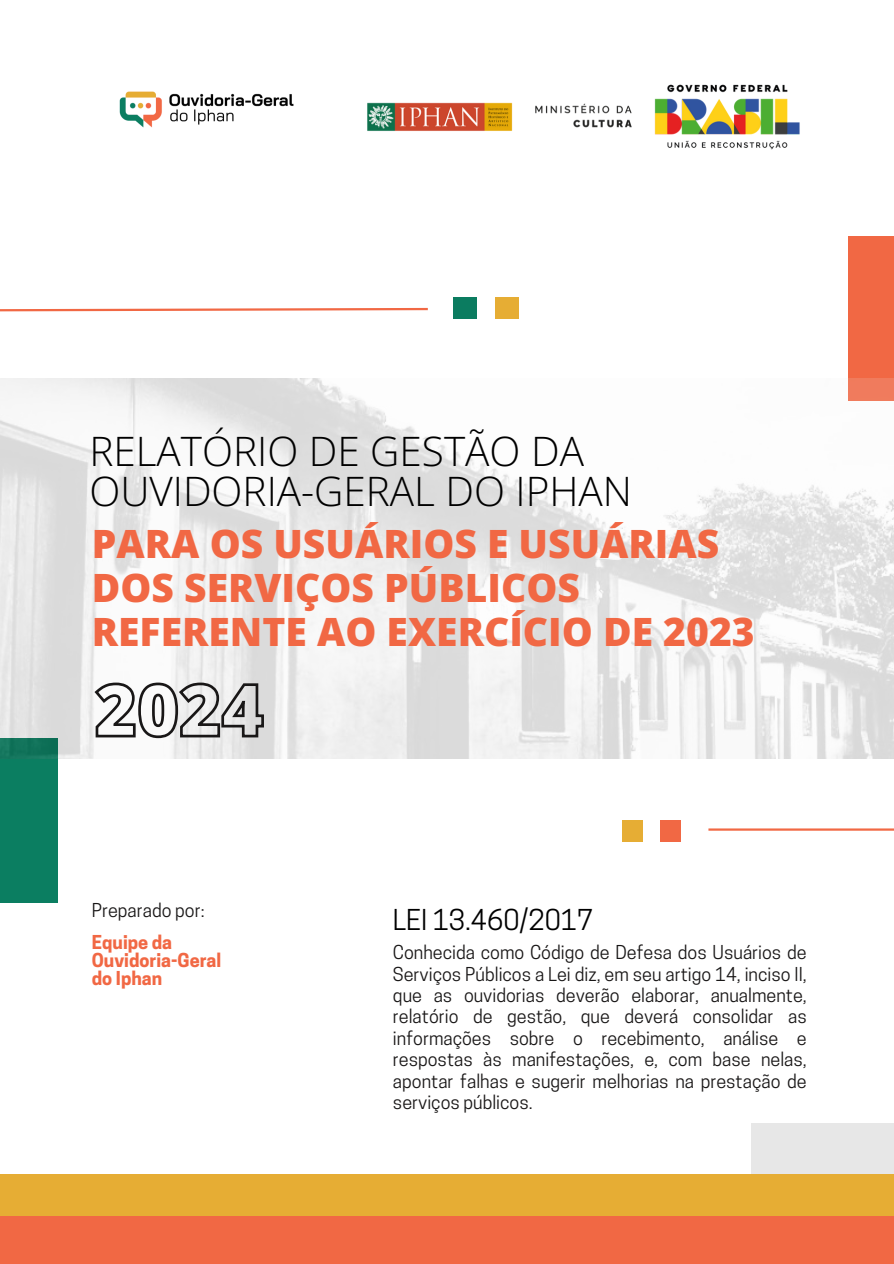
<style>
.page{position:relative;width:894px;height:1264px;background:#fff}
.page>*{position:absolute;margin:0;border:0;box-sizing:border-box;transform-origin:0 0}
.t1{font:300 40.5px/40.5px "Open Sans";color:#000}
.t2{font:800 39px/43.8px "Open Sans";color:#f16844}
.t3{font:27px "Cooper Hewitt";color:#000}
.t4{font:18px/21.3px "Cooper Hewitt";color:#191717;text-align:justify}
.t5{font:700 18px/18px "Cooper Hewitt";color:#f16844}
</style>
<div class="page">
<div style="left:750px;top:1123px;width:143px;height:140px;background:#e7e7e7"></div>
<div style="left:0;top:1208px;width:893px;height:55px;background:#f16844"></div>
<div style="left:0;top:1174px;width:893px;height:41px;background:#e6ad34"></div>
<hr style="left:708px;top:828px;width:185px;height:2px;background:#f16844">
<svg style="left:0;top:307px;width:428px;height:5px"></svg>
<div style="left:495px;top:297px;width:24px;height:21px;background:#e6ad34"></div>
<div style="left:453px;top:297px;width:23px;height:21px;background:#0b7c60"></div>
<div style="left:622px;top:820px;width:20px;height:21px;background:#e6ad34"></div>
<div style="left:659px;top:820px;width:21px;height:21px;background:#f16844"></div>
<div style="left:848px;top:236px;width:45px;height:164px;background:#f16844"></div>
<div style="left:0;top:738px;width:58px;height:164px;background:#0b7e61"></div>
<img style="left:119px;top:91px;width:175px;height:37px">
<img style="left:0;top:378px;width:893px;height:380px">
<img style="left:367px;top:84px;width:433px;height:66px">
<svg style="left:93px;top:681px;width:172px;height:58px"></svg>
<p class="t1" style="left:89px;top:430px;width:544px">RELATÓRIO DE GESTÃO DA<br>OUVIDORIA-GERAL DO IPHAN</p>
<h3 class="t2" style="left:92px;top:521px;width:664px">PARA OS USUÁRIOS E USUÁRIAS<br>DOS SERVIÇOS PÚBLICOS<br>REFERENTE AO EXERCÍCIO DE 2023</h3>
<p class="t4" style="left:92px;top:902px;width:114px">Preparado por:</p>
<h4 class="t5" style="left:92px;top:935px;width:131px">Equipe da<br>Ouvidoria-Geral do Iphan</h4>
<h2 class="t3" style="left:393px;top:909px;width:202px">LEI 13.460/2017</h2>
<h1 class="t4" style="left:393px;top:944px;width:415px">Conhecida como Código de Defesa dos Usuários de Serviços Públicos a Lei diz, em seu artigo 14, inciso II, que as ouvidorias deverão elaborar, anualmente, relatório de gestão, que deverá consolidar as informações sobre o recebimento, análise e respostas às manifestações, e, com base nelas, apontar falhas e sugerir melhorias na prestação de serviços públicos.</h1>
</div>
